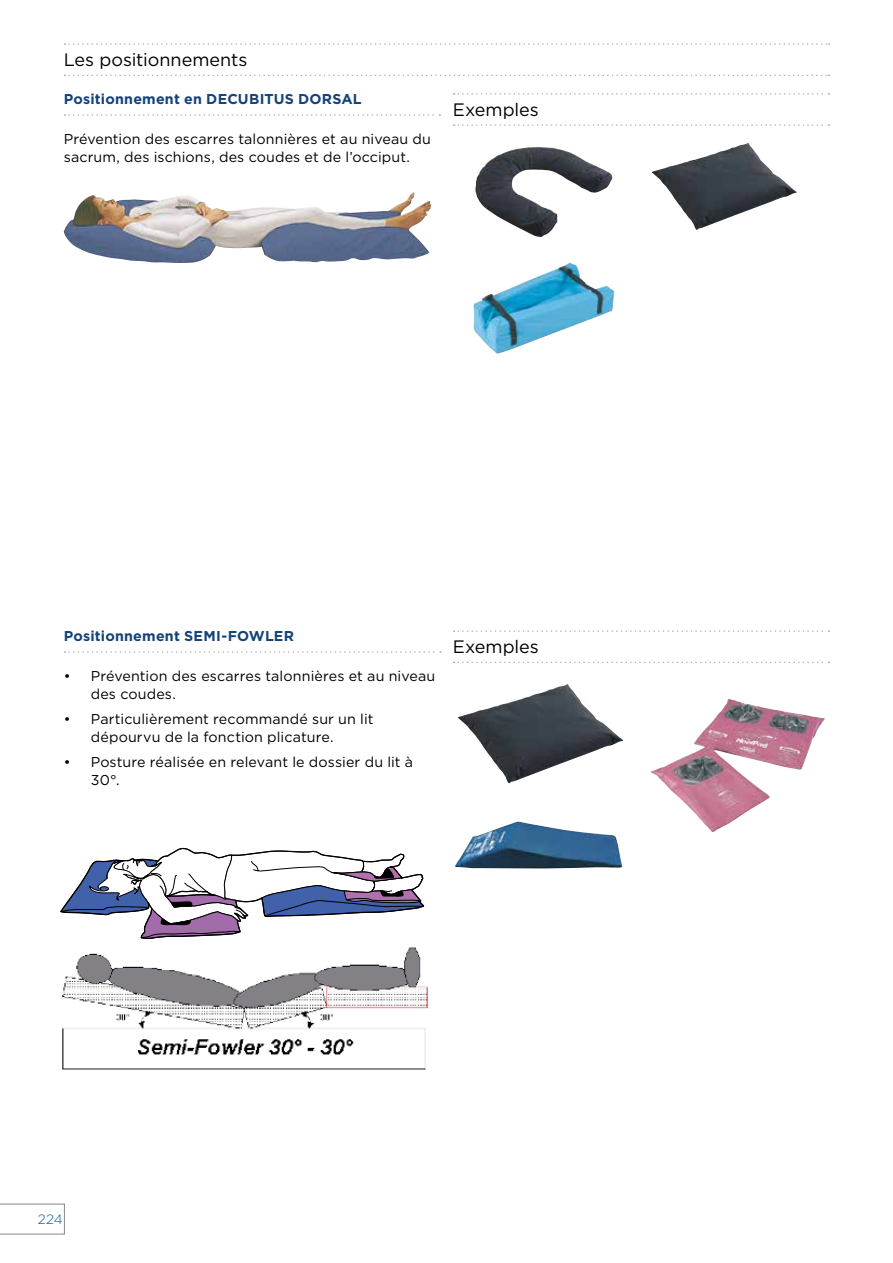
<style>
.page{position:relative;width:893px;height:1263px;background:#fff}
.page>*{position:absolute;margin:0;border:0;box-sizing:border-box;transform-origin:0 0}
.t1{font:18px "Gotham";letter-spacing:-.005em;color:#000}
.t2{font:14.25px/17.2px "Gotham";letter-spacing:.01em;color:#000}
.t3{font:700 14.25px "Gotham";letter-spacing:.015em;color:#14427a}
.t4{font:300 13.5px "Gotham";color:#0755a0}
</style>
<div class="page">
<img style="left:475px;top:147px;width:137px;height:90px">
<img style="left:651px;top:143px;width:146px;height:87px">
<svg style="left:65px;top:651px;width:376px;height:2px"></svg>
<svg style="left:65px;top:114px;width:375px;height:2px"></svg>
<img style="left:64px;top:192px;width:368px;height:71px">
<img style="left:473px;top:262px;width:141px;height:92px">
<img style="left:458px;top:684px;width:166px;height:99px">
<img style="left:455px;top:822px;width:167px;height:46px">
<img style="left:650px;top:698px;width:175px;height:134px">
<svg style="left:65px;top:43px;width:764px;height:2px"></svg>
<svg style="left:65px;top:75px;width:764px;height:1px"></svg>
<svg style="left:454px;top:93px;width:375px;height:2px"></svg>
<svg style="left:454px;top:124px;width:375px;height:2px"></svg>
<svg style="left:60px;top:848px;width:364px;height:91px"></svg>
<img style="left:62px;top:947px;width:366px;height:123px">
<svg style="left:454px;top:630px;width:375px;height:2px"></svg>
<svg style="left:454px;top:662px;width:375px;height:1px"></svg>
<svg style="left:0;top:1204px;width:65px;height:30px"></svg>
<p class="t1" style="left:64px;top:48px;width:185px">Les positionnements</p>
<p class="t3" style="left:64px;top:89px;width:299px">Positionnement en DECUBITUS DORSAL</p>
<p class="t2" style="left:64px;top:130px;width:369px">Prévention des escarres talonnières et au niveau du sacrum, des ischions, des coudes et de l’occiput.</p>
<p class="t1" style="left:453px;top:98px;width:88px">Exemples</p>
<p class="t3" style="left:64px;top:626px;width:232px">Positionnement SEMI-FOWLER</p>
<p class="t2" style="left:91px;top:667px;width:346px;text-indent:-27px">• Prévention des escarres talonnières et au niveau des coudes.</p>
<p class="t2" style="left:91px;top:710px;width:284px;text-indent:-27px">• Particulièrement recommandé sur un lit dépourvu de la fonction plicature.</p>
<p class="t2" style="left:91px;top:753px;width:324px;text-indent:-27px">• Posture réalisée en relevant le dossier du lit à<br>30°.</p>
<p class="t1" style="left:453px;top:635px;width:88px">Exemples</p>
<p class="t4" style="left:38px;top:1211px;width:26px">224</p>
</div>
